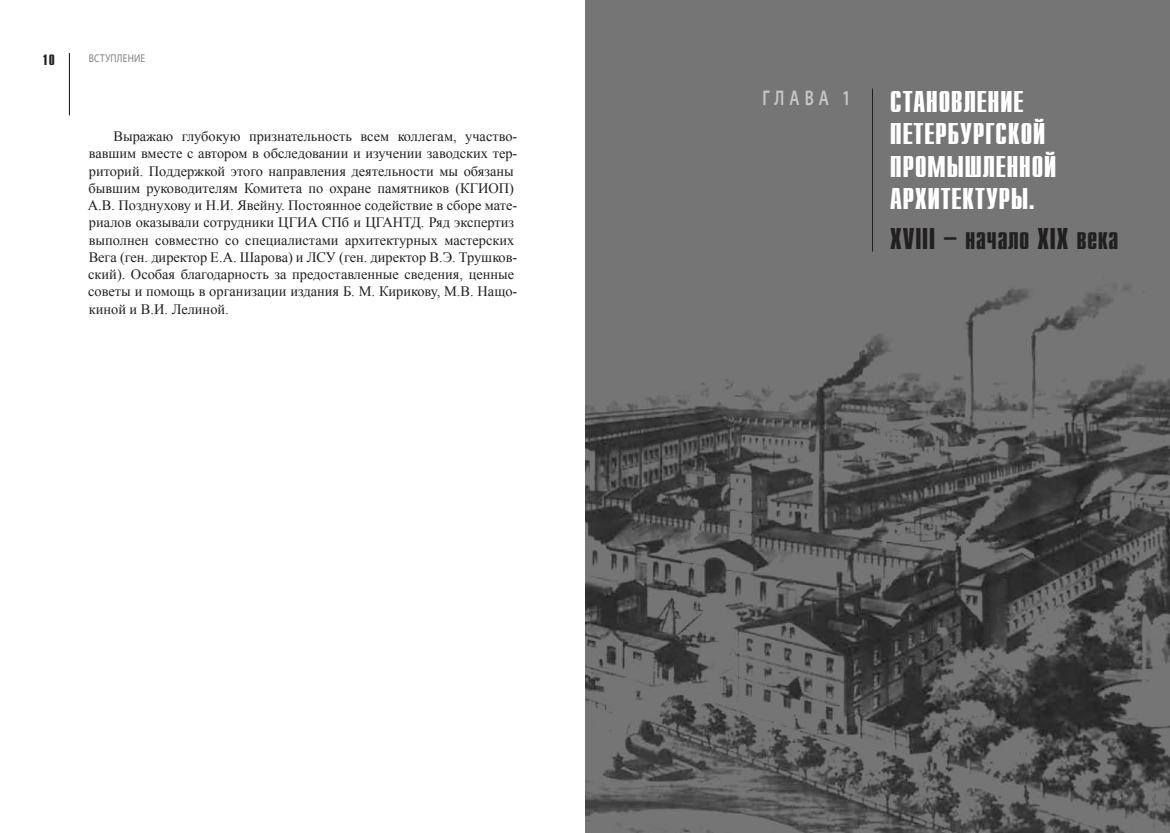
<style>
.page{position:relative;width:1170px;height:833px;background:#fff}
.page>*{position:absolute;margin:0;border:0;box-sizing:border-box;transform-origin:0 0}
.t1{font:700 30px/32.5px "Compact C";letter-spacing:.01em;color:#fff}
.t2{font:700 30px "Compact C";letter-spacing:.01em;color:#231f20}
.t3{font:600 21.25px "Myriad Pro";letter-spacing:.32em;color:#c7c8ca;scale:.75 1}
.t4{font:700 15px "Compact C";color:#231f20}
.t5{font:14.38px/17.2px "Times New Roman";color:#231f20}
.t6{font:11.25px "Myriad Pro";letter-spacing:.02em;color:#808285;scale:.85 1}
</style>
<div class="page">
<img style="left:585px;top:0;width:584px;height:833px">
<hr style="left:69px;top:53px;width:1px;height:62px;background:#231f20">
<hr style="left:872px;top:89px;width:1px;height:163px;background:#231f20">
<p class="t4" style="left:42px;top:52px;width:14px">10</p>
<p class="t6" style="left:89px;top:51px;width:68px">ВСТУПЛЕНИЕ</p>
<p class="t5" style="left:88px;top:127px;width:431px;text-indent:26px">Выражаю глубокую признательность всем коллегам, участво&shy;вавшим вместе с автором в обследовании и изучении заводских тер&shy;риторий. Поддержкой этого направления деятельности мы обязаны бывшим руководителям Комитета по охране памятников (КГИОП)<br>А.В. Позднухову и Н.И. Явейну. Постоянное содействие в сборе мате&shy;риалов оказывали сотрудники ЦГИА СПб и ЦГАНТД. Ряд экспертиз выполнен совместно со специалистами архитектурных мастерских Вега (ген. директор Е.А. Шарова) и ЛСУ (ген. директор В.Э. Трушков&shy;ский). Особая благодарность за предоставленные сведения, ценные советы и помощь в организации издания Б. М. Кирикову, М.В. Нащо&shy;киной и В.И. Лелиной.</p>
<h2 class="t3" style="left:762px;top:84px;width:119px">ГЛАВА 1</h2>
<h1 class="t1" style="left:889px;top:86px;width:168px">СТАНОВЛЕНИЕ<br>ПЕТЕРБУРГСКОЙ<br>ПРОМЫШЛЕННОЙ<br>АРХИТЕКТУРЫ.</h1>
<h1 class="t2" style="left:889px;top:224px;width:230px">XVIII – начало XIX века</h1>
</div>
